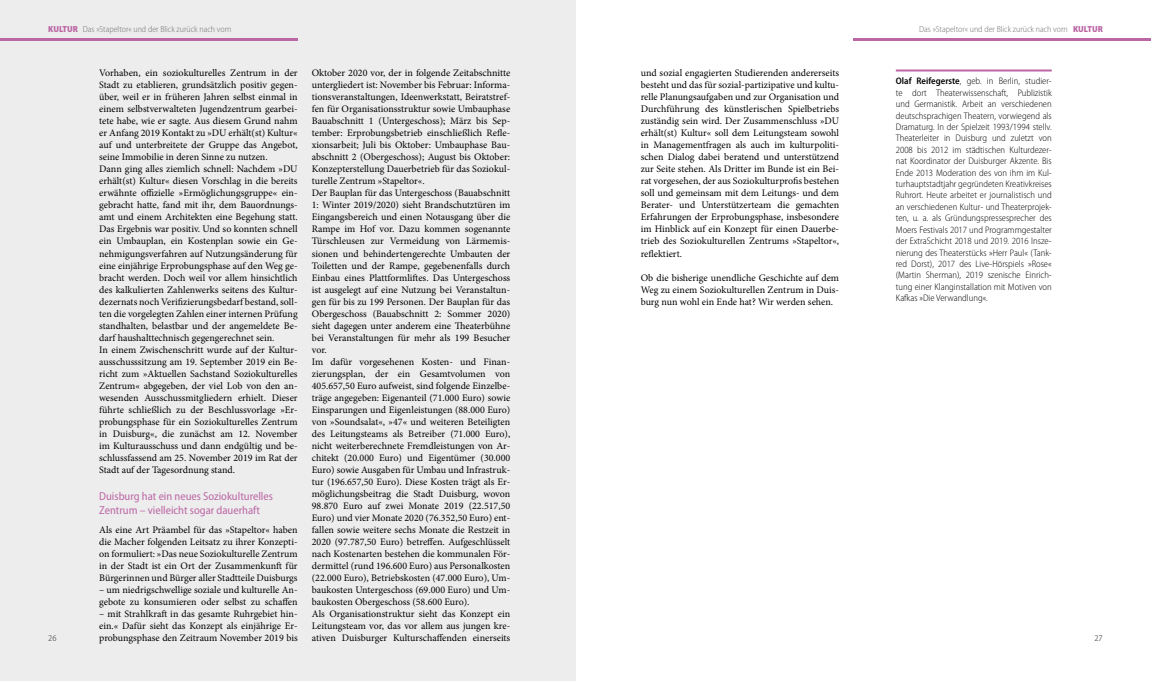
<style>
.page{position:relative;width:1151px;height:681px;background:#fff}
.page>*{position:absolute;margin:0;border:0;box-sizing:border-box;transform-origin:0 0}
.t1{font:semi-condensed 11.5px/14px "Myriad Pro";color:#bb66a5}
.t2{font:10px/12px "Minion Pro";color:#000;text-align:justify}
.t3{font:300 semi-condensed 9.5px/11.4px "Myriad Pro";color:#000;text-align:justify}
.t4{font:300 semi-condensed 8.8px "Myriad Pro";color:#706f6f}
.t5{font:semi-condensed 8.8px "Myriad Pro";color:#706f6f}
.s1{font-weight:900;color:#bb66a5}
.s2{font-weight:600}
</style>
<div class="page">
<div style="left:0;top:0;width:575px;height:680px;background:#ededed"></div>
<hr style="left:0;top:38px;width:298px;height:3px;background:#bb66a5">
<hr style="left:853px;top:38px;width:298px;height:3px;background:#bb66a5">
<hr style="left:896px;top:69px;width:156px;height:2px;background:#bb66a5">
<p class="t4" style="left:48px;top:24px;width:185px"><span class="s1">KULTUR</span> Das »Stapeltor« und der Blick zurück nach vorn</p>
<p class="t4" style="left:919px;top:24px;width:185px">Das »Stapeltor« und der Blick zurück nach vorn <span class="s1">KULTUR</span></p>
<p class="t2" style="left:312px;top:67px;width:200px;text-align:left">Oktober 2020 vor, der in folgende Zeitabschnitte untergliedert ist: November bis Februar: Informa&shy;tionsveranstaltungen, Ideenwerkstatt, Beiratstref&shy;fen für Organisationsstruktur sowie Umbauphase Bauabschnitt 1 (Untergeschoss); März bis Sep&shy;tember: Erprobungsbetrieb einschließlich Refle&shy;xionsarbeit; Juli bis Oktober: Umbauphase Bau&shy;abschnitt 2 (Obergeschoss); August bis Oktober:<br>Konzepterstellung Dauerbetrieb für das Soziokul&shy;turelle Zentrum »Stapeltor«.<br>Der Bauplan für das Untergeschoss (Bauabschnitt 1: Winter 2019/2020) sieht Brandschutztüren im Eingangsbereich und einen Notausgang über die Rampe im Hof vor. Dazu kommen sogenannte Türschleusen zur Vermeidung von Lärmemis&shy;sionen und behindertengerechte Umbauten der Toiletten und der Rampe, gegebenenfalls durch Einbau eines Plattformliftes. Das Untergeschoss ist ausgelegt auf eine Nutzung bei Veranstaltun&shy;gen für bis zu 199 Personen. Der Bauplan für das Obergeschoss (Bauabschnitt 2: Sommer 2020) sieht dagegen unter anderem eine Theaterbühne bei Veranstaltungen für mehr als 199 Besucher vor.<br>Im dafür vorgesehenen Kosten- und Finan&shy;zierungsplan, der ein Gesamtvolumen von 405.657,50 Euro aufweist, sind folgende Einzelbe&shy;träge angegeben: Eigenanteil (71.000 Euro) sowie Einsparungen und Eigenleistungen (88.000 Euro) von »Soundsalat«, »47« und weiteren Beteiligten des Leitungsteams als Betreiber (71.000 Euro), nicht weiterberechnete Fremdleistungen von Ar&shy;chitekt (20.000 Euro) und Eigentümer (30.000<br>Euro) sowie Ausgaben für Umbau und Infrastruk&shy;tur (196.657,50 Euro). Diese Kosten trägt als Er&shy;möglichungsbeitrag die Stadt Duisburg, wovon 98.870 Euro auf zwei Monate 2019 (22.517,50<br>Euro) und vier Monate 2020 (76.352,50 Euro) ent&shy;fallen sowie weitere sechs Monate die Restzeit in 2020 (97.787,50 Euro) betreffen. Aufgeschlüsselt nach Kostenarten bestehen die kommunalen För&shy;dermittel (rund 196.600 Euro) aus Personalkosten (22.000 Euro), Betriebskosten (47.000 Euro), Um&shy;baukosten Untergeschoss (69.000 Euro) und Um&shy;baukosten Obergeschoss (58.600 Euro).<br>Als Organisationstruktur sieht das Konzept ein Leitungsteam vor, das vor allem aus jungen kre&shy;ativen Duisburger Kulturschaffenden einerseits</p>
<p class="t2" style="left:641px;top:67px;width:200px">und sozial engagierten Studierenden andererseits besteht und das für sozial-partizipative und kultu&shy;relle Planungsaufgaben und zur Organisation und Durchführung des künstlerischen Spielbetriebs zuständig sein wird. Der Zusammenschluss »DU erhält(st) Kultur« soll dem Leitungsteam sowohl in Managementfragen als auch im kulturpoliti&shy;schen Dialog dabei beratend und unterstützend zur Seite stehen. Als Dritter im Bunde ist ein Bei&shy;rat vorgesehen, der aus Soziokulturprofis bestehen soll und gemeinsam mit dem Leitungs- und dem Berater- und Unterstützerteam die gemachten Erfahrungen der Erprobungsphase, insbesondere im Hinblick auf ein Konzept für einen Dauerbe&shy;trieb des Soziokulturellen Zentrums »Stapeltor«, reflektiert.</p>
<p class="t2" style="left:641px;top:271px;width:200px">Ob die bisherige unendliche Geschichte auf dem Weg zu einem Soziokulturellen Zentrum in Duis&shy;burg nun wohl ein Ende hat? Wir werden sehen.</p>
<p class="t2" style="left:99px;top:67px;width:200px;text-align:left">Vorhaben, ein soziokulturelles Zentrum in der Stadt zu etablieren, grundsätzlich positiv gegen&shy;über, weil er in früheren Jahren selbst einmal in einem selbstverwalteten Jugendzentrum gearbei&shy;tete habe, wie er sagte. Aus diesem Grund nahm er Anfang 2019 Kontakt zu »DU erhält(st) Kultur« auf und unterbreitete der Gruppe das Angebot, seine Immobilie in deren Sinne zu nutzen.<br>Dann ging alles ziemlich schnell: Nachdem »DU erhält(st) Kultur« diesen Vorschlag in die bereits erwähnte offizielle »Ermöglichungsgruppe« ein&shy;gebracht hatte, fand mit ihr, dem Bauordnungs&shy;amt und einem Architekten eine Begehung statt.<br>Das Ergebnis war positiv. Und so konnten schnell ein Umbauplan, ein Kostenplan sowie ein Ge&shy;nehmigungsverfahren auf Nutzungsänderung für eine einjährige Erprobungsphase auf den Weg ge&shy;bracht werden. Doch weil vor allem hinsichtlich des kalkulierten Zahlenwerks seitens des Kultur&shy;dezernats noch Verifizierungsbedarf bestand, soll&shy;ten die vorgelegten Zahlen einer internen Prüfung standhalten, belastbar und der angemeldete Be&shy;darf haushalttechnisch gegengerechnet sein.<br>In einem Zwischenschritt wurde auf der Kultur&shy;ausschusssitzung am 19. September 2019 ein Be&shy;richt zum »Aktuellen Sachstand Soziokulturelles Zentrum« abgegeben, der viel Lob von den an&shy;wesenden Ausschussmitgliedern erhielt. Dieser führte schließlich zu der Beschlussvorlage »Er&shy;probungsphase für ein Soziokulturelles Zentrum in Duisburg«, die zunächst am 12. November im Kulturausschuss und dann endgültig und be&shy;schlussfassend am 25. November 2019 im Rat der Stadt auf der Tagesordnung stand.</p>
<p class="t1" style="left:99px;top:489px;width:175px">Duisburg hat ein neues Soziokulturelles<br>Zentrum – vielleicht sogar dauerhaft</p>
<p class="t2" style="left:99px;top:523px;width:200px">Als eine Art Präambel für das »Stapeltor« haben die Macher folgenden Leitsatz zu ihrer Konzepti&shy;on formuliert: »Das neue Soziokulturelle Zentrum in der Stadt ist ein Ort der Zusammenkunft für Bürgerinnen und Bürger aller Stadtteile Duisburgs</p>
<p class="t2" style="left:99px;top:583px;width:200px">– um niedrigschwellige soziale und kulturelle An&shy;gebote zu konsumieren oder selbst zu schaffen</p>
<p class="t2" style="left:99px;top:607px;width:200px">– mit Strahlkraft in das gesamte Ruhrgebiet hin&shy;ein.« Dafür sieht das Konzept als einjährige Er&shy;probungsphase den Zeitraum November 2019 bis</p>
<p class="t3" style="left:896px;top:76px;width:157px"><span class="s2">Olaf Reifegerste</span>, geb. in Berlin, studier&shy;te dort Theaterwissenschaft, Publizistik und Germanistik. Arbeit an verschiedenen deutschsprachigen Theatern, vorwiegend als Dramaturg. In der Spielzeit 1993/1994 stellv.<br>Theaterleiter in Duisburg und zuletzt von 2008 bis 2012 im städtischen Kulturdezer&shy;nat Koordinator der Duisburger Akzente. Bis Ende 2013 Moderation des von ihm im Kul&shy;turhauptstadtjahr gegründeten Kreativkreises Ruhrort. Heute arbeitet er journalistisch und an verschiedenen Kultur- und Theaterprojek&shy;ten, u. a. als Gründungspressesprecher des Moers Festivals 2017 und Programmgestalter der ExtraSchicht 2018 und 2019. 2016 Insze&shy;nierung des Theaterstücks »Herr Paul« (Tank&shy;red Dorst), 2017 des Live-Hörspiels »Rose« (Martin Sherman), 2019 szenische Einrich&shy;tung einer Klanginstallation mit Motiven von Kafkas »Die Verwandlung«.</p>
<p class="t5" style="left:48px;top:633px;width:10px">26</p>
<p class="t5" style="left:1094px;top:633px;width:10px">27</p>
</div>
